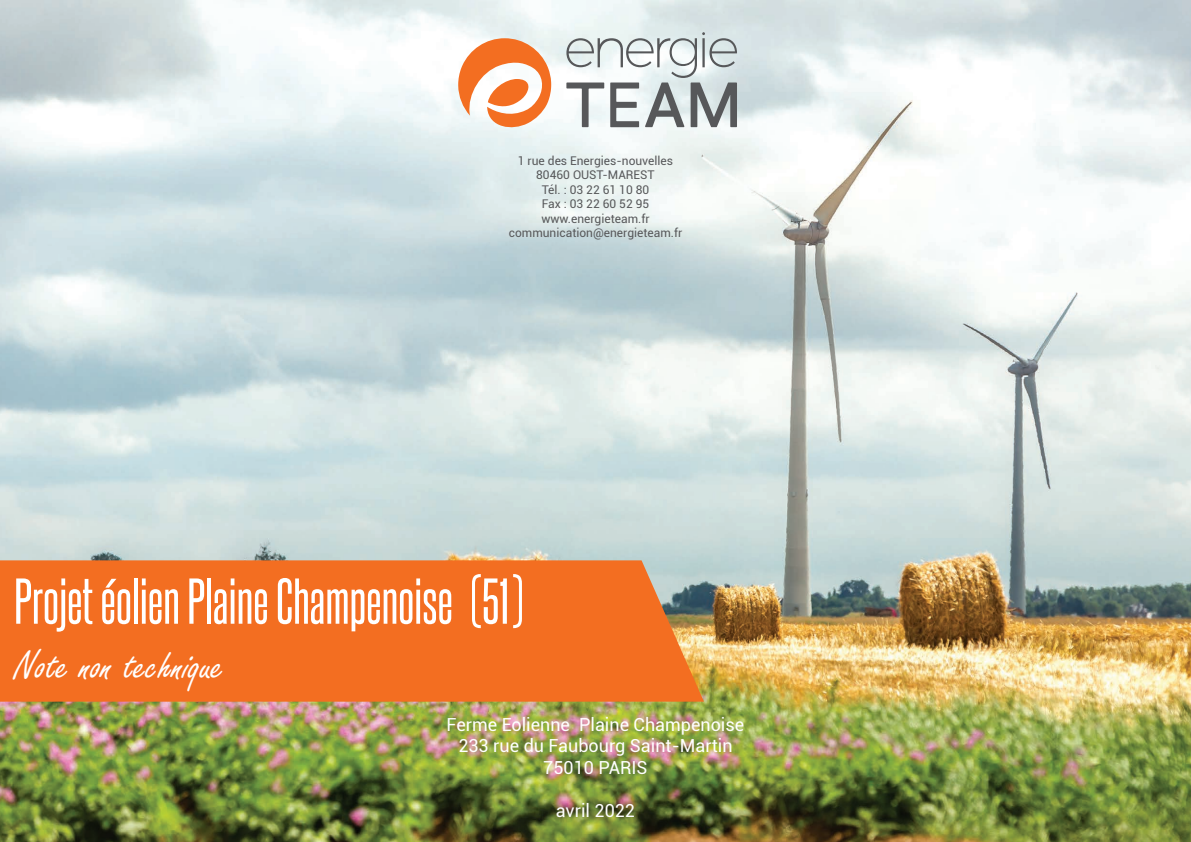
<style>
.page{position:relative;width:1191px;height:842px;background:#fff}
.page>*{position:absolute;margin:0;border:0;box-sizing:border-box;transform-origin:0 0}
.t1{font:55px "Steelfish Rg";color:#fff}
.t2{font:44px "Freestyle Script";color:#fff}
.t3{font:18px "Roboto";color:#fff}
.t4{font:12px "Roboto";color:#57585a}
</style>
<div class="page">
<img style="left:0;top:0;width:1191px;height:842px">
<svg style="left:566px;top:32px;width:171px;height:95px"></svg>
<svg style="left:458px;top:38px;width:93px;height:93px"></svg>
<div style="left:0;top:560px;width:704px;height:142px;background:#f36e21"></div>
<p class="t4" style="left:518px;top:152px;width:157px">1 rue des Energies-nouvelles</p>
<p class="t4" style="left:536px;top:167px;width:120px">80460 OUST-MAREST</p>
<p class="t4" style="left:541px;top:181px;width:109px">Tél. : 03 22 61 10 80</p>
<p class="t4" style="left:542px;top:195px;width:109px">Fax : 03 22 60 52 95</p>
<p class="t4" style="left:541px;top:210px;width:110px">www.energieteam.fr</p>
<p class="t4" style="left:509px;top:224px;width:175px">communication@energieteam.fr</p>
<p class="t1" style="left:14px;top:568px;width:510px">Projet éolien Plaine Champenoise (51)</p>
<p class="t2" style="left:14px;top:641px;width:212px">Note non technique</p>
<p class="t3" style="left:446px;top:712px;width:299px">Ferme Eolienne Plaine Champenoise</p>
<p class="t3" style="left:458px;top:733px;width:276px">233 rue du Faubourg Saint-Martin</p>
<p class="t3" style="left:543px;top:755px;width:106px">75010 PARIS</p>
<p class="t3" style="left:556px;top:798px;width:81px">avril 2022</p>
</div>
